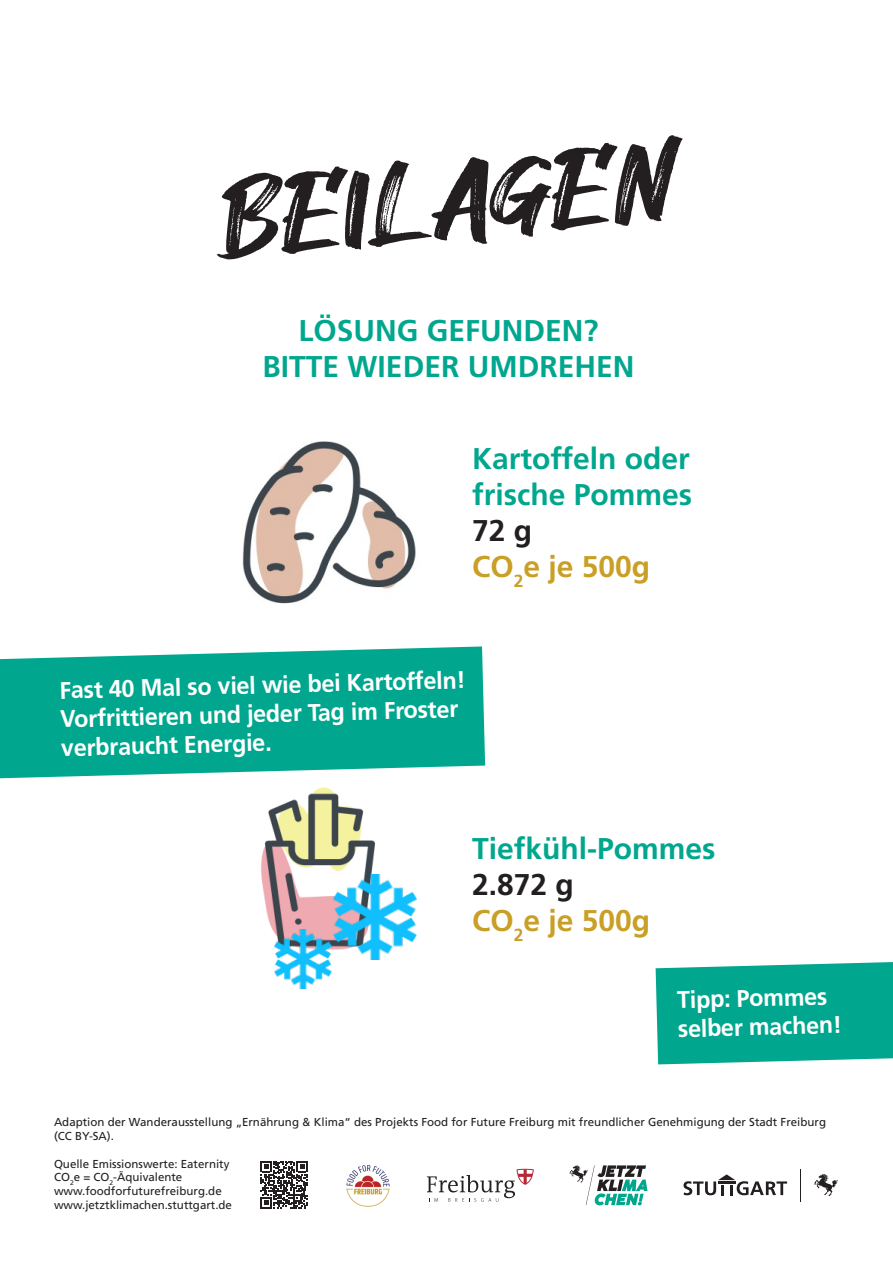
<style>
.page{position:relative;width:893px;height:1263px;background:#fff}
.page>*{position:absolute;margin:0;border:0;box-sizing:border-box;transform-origin:0 0}
.t1{font:109.95px "Hey August";color:#231f20}
.t2{font:700 30px/36px "Frutiger LT Com";color:#00a78e;text-align:center}
.t3{font:700 30px/36px "Frutiger LT Com";color:#c99f26}
.t4{font:700 24px/28.3px "Frutiger LT Com";color:#fff}
.t5{font:11.55px/13.8px "Frutiger LT Com";color:#231f20}
.s1{color:#231f20}
</style>
<div class="page">
<svg style="left:656px;top:962px;width:237px;height:102px;background:#10ac95"></svg>
<img style="left:242px;top:441px;width:174px;height:163px">
<img style="left:261px;top:787px;width:120px;height:163px">
<img style="left:333px;top:875px;width:84px;height:85px">
<img style="left:275px;top:930px;width:57px;height:58px">
<svg style="left:0;top:646px;width:485px;height:132px;background:#19af99"></svg>
<svg style="left:260px;top:1161px;width:48px;height:47px"></svg>
<img style="left:346px;top:1164px;width:44px;height:43px">
<svg style="left:427px;top:1169px;width:107px;height:33px"></svg>
<svg style="left:683px;top:1174px;width:104px;height:21px"></svg>
<svg style="left:814px;top:1174px;width:24px;height:22px"></svg>
<hr style="left:800px;top:1169px;width:1px;height:32px;background:#231f20">
<svg style="left:569px;top:1165px;width:78px;height:40px"></svg>
<h1 class="t1" style="left:213px;top:163px;width:458px;rotate:-5deg">BEILAGEN</h1>
<h2 class="t2" style="left:263px;top:312px;width:373px">LÖSUNG GEFUNDEN?<br>BITTE WIEDER UMDREHEN</h2>
<h2 class="t2" style="left:472px;top:441px;width:222px;text-align:left">Kartoffeln oder frische Pommes</h2>
<h2 class="t3" style="left:472px;top:513px;width:180px"><span class="s1">72 g<br></span>CO<sub>2</sub>e je 500g</h2>
<h3 class="t4" style="left:59px;top:678px;width:408px;rotate:-2deg">Fast 40 Mal so viel wie bei Kartoffeln!<br>Vorfrittieren und jeder Tag im Froster verbraucht Energie.</h3>
<h2 class="t2" style="left:472px;top:830px;width:245px">Tiefkühl-Pommes</h2>
<h2 class="t3" style="left:472px;top:866px;width:180px"><span class="s1">2.872 g<br></span>CO<sub>2</sub>e je 500g</h2>
<h3 class="t4" style="left:676px;top:986px;width:165px;line-height:29px;rotate:-2deg">Tipp: Pommes selber machen!</h3>
<p class="t5" style="left:54px;top:1115px;width:774px">Adaption der Wanderausstellung „Ernährung &amp; Klima“ des Projekts Food for Future Freiburg mit freundlicher Genehmigung der Stadt Freiburg (CC BY-SA).</p>
<p class="t5" style="left:54px;top:1156px;width:180px">Quelle Emissionswerte: Eaternity<br>CO<sub>2</sub>e = CO<sub>2</sub>-Äquivalente www.foodforfuturefreiburg.de www.jetztklimachen.stuttgart.de</p>
</div>
